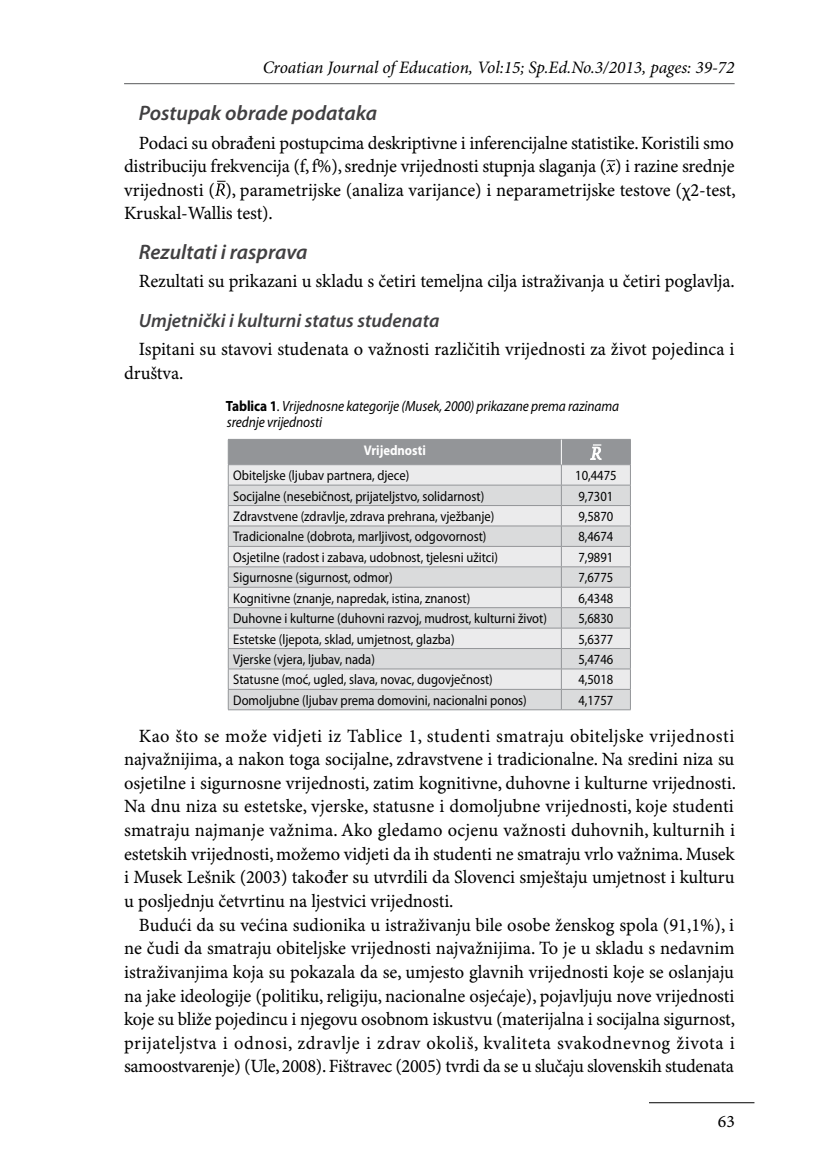
<style>
.page{position:relative;width:819px;height:1166px;background:#fff}
.page>*{position:absolute;margin:0;border:0;box-sizing:border-box;transform-origin:0 0}
.t1{font:italic 600 21px "Myriad Pro";color:#414042}
.t2{font:italic 600 19.25px "Myriad Pro";color:#414042}
.t3{font:18.72px/23.6px "Minion Pro Capt";letter-spacing:-.01em;color:#000;text-align:justify}
.t4{font:italic 17.5px "Minion Pro";letter-spacing:-.01em;color:#000}
.t5{font:17.5px "Minion Pro Capt";color:#000}
.t6{font:italic 14.88px/16.6px "Myriad Pro";letter-spacing:-.005em;color:#000;scale:.9 1}
.t7{font:14px "Myriad Pro";color:#000;scale:.9 1}
.t8{font:700 14px "Myriad Pro";color:#fff;scale:.9 1}
.s1{font-weight:700;font-style:normal}
</style>
<div class="page">
<hr style="left:124px;top:83px;width:610px;height:1px;background:#58595b">
<hr style="left:649px;top:1102px;width:105px;height:1px;background:#000">
<svg style="left:606px;top:160px;width:9px;height:12px"></svg>
<svg style="left:215px;top:181px;width:10px;height:15px"></svg>
<hr style="left:228px;top:709px;width:333px;height:1px;background:#939598">
<hr style="left:561px;top:709px;width:69px;height:1px;background:#939598">
<svg style="left:228px;top:439px;width:403px;height:270px;background:#d7d7d9"></svg>
<p class="t4" style="left:263px;top:56px;width:473px">Croatian Journal of Education, Vol:15; Sp.Ed.No.3/2013, pages: 39-72</p>
<p class="t1" style="left:139px;top:100px;width:240px">Postupak obrade podataka</p>
<p class="t3" style="left:124px;top:132px;width:613px;text-indent:15px">Podaci su obrađeni postupcima deskriptivne i inferencijalne statistike. Koristili smo distribuciju frekvencija (f, f%), srednje vrijednosti stupnja slaganja ( ) i razine srednje vrijednosti ( ), parametrijske (analiza varijance) i neparametrijske testove (χ2-test, Kruskal-Wallis test).</p>
<p class="t1" style="left:139px;top:238px;width:170px">Rezultati i rasprava</p>
<p class="t3" style="left:139px;top:270px;width:597px">Rezultati su prikazani u skladu s četiri temeljna cilja istraživanja u četiri poglavlja.</p>
<p class="t2" style="left:139px;top:308px;width:302px">Umjetnički i kulturni status studenata</p>
<p class="t3" style="left:124px;top:338px;width:611px;text-indent:15px">Ispitani su stavovi studenata o važnosti različitih vrijednosti za život pojedinca i društva.</p>
<p class="t6" style="left:226px;top:397px;width:438px"><span class="s1">Tablica 1</span>. Vrijednosne kategorije (Musek, 2000) prikazane prema razinama srednje vrijednosti</p>
<p class="t8" style="left:364px;top:441px;width:70px">Vrijednosti</p>
<p class="t7" style="left:233px;top:467px;width:197px">Obiteljske (ljubav partnera, djece)</p>
<p class="t7" style="left:575px;top:467px;width:47px">10,4475</p>
<p class="t7" style="left:233px;top:487px;width:280px">Socijalne (nesebičnost, prijateljstvo, solidarnost)</p>
<p class="t7" style="left:578px;top:487px;width:40px">9,7301</p>
<p class="t7" style="left:233px;top:508px;width:292px">Zdravstvene (zdravlje, zdrava prehrana, vježbanje)</p>
<p class="t7" style="left:578px;top:508px;width:40px">9,5870</p>
<p class="t7" style="left:233px;top:528px;width:283px">Tradicionalne (dobrota, marljivost, odgovornost)</p>
<p class="t7" style="left:578px;top:528px;width:40px">8,4674</p>
<p class="t7" style="left:233px;top:548px;width:296px">Osjetilne (radost i zabava, udobnost, tjelesni užitci)</p>
<p class="t7" style="left:578px;top:548px;width:40px">7,9891</p>
<p class="t7" style="left:233px;top:569px;width:179px">Sigurnosne (sigurnost, odmor)</p>
<p class="t7" style="left:578px;top:569px;width:40px">7,6775</p>
<p class="t7" style="left:233px;top:589px;width:265px">Kognitivne (znanje, napredak, istina, znanost)</p>
<p class="t7" style="left:578px;top:589px;width:40px">6,4348</p>
<p class="t7" style="left:233px;top:610px;width:350px">Duhovne i kulturne (duhovni razvoj, mudrost, kulturni život)</p>
<p class="t7" style="left:578px;top:610px;width:40px">5,6830</p>
<p class="t7" style="left:233px;top:630px;width:247px">Estetske (ljepota, sklad, umjetnost, glazba)</p>
<p class="t7" style="left:578px;top:630px;width:40px">5,6377</p>
<p class="t7" style="left:233px;top:651px;width:159px">Vjerske (vjera, ljubav, nada)</p>
<p class="t7" style="left:578px;top:651px;width:40px">5,4746</p>
<p class="t7" style="left:233px;top:671px;width:290px">Statusne (moć, ugled, slava, novac, dugovječnost)</p>
<p class="t7" style="left:578px;top:671px;width:40px">4,5018</p>
<p class="t7" style="left:233px;top:691px;width:328px">Domoljubne (ljubav prema domovini, nacionalni ponos)</p>
<p class="t7" style="left:578px;top:691px;width:40px">4,1757</p>
<p class="t3" style="left:124px;top:724px;width:613px;text-indent:15px">Kao što se može vidjeti iz Tablice 1, studenti smatraju obiteljske vrijednosti najvažnijima, a nakon toga socijalne, zdravstvene i tradicionalne. Na sredini niza su osjetilne i sigurnosne vrijednosti, zatim kognitivne, duhovne i kulturne vrijednosti.<br>Na dnu niza su estetske, vjerske, statusne i domoljubne vrijednosti, koje studenti smatraju najmanje važnima. Ako gledamo ocjenu važnosti duhovnih, kulturnih i estetskih vrijednosti, možemo vidjeti da ih studenti ne smatraju vrlo važnima. Musek i Musek Lešnik (2003) također su utvrdili da Slovenci smještaju umjetnost i kulturu u posljednju četvrtinu na ljestvici vrijednosti.</p>
<p class="t3" style="left:124px;top:914px;width:612px;text-indent:15px">Budući da su većina sudionika u istraživanju bile osobe ženskog spola (91,1%), i ne čudi da smatraju obiteljske vrijednosti najvažnijima. To je u skladu s nedavnim istraživanjima koja su pokazala da se, umjesto glavnih vrijednosti koje se oslanjaju na jake ideologije (politiku, religiju, nacionalne osjećaje), pojavljuju nove vrijednosti koje su bliže pojedincu i njegovu osobnom iskustvu (materijalna i socijalna sigurnost, prijateljstva i odnosi, zdravlje i zdrav okoliš, kvaliteta svakodnevnog života i samoostvarenje) (Ule, 2008). Fištravec (2005) tvrdi da se u slučaju slovenskih studenata</p>
<p class="t5" style="left:717px;top:1110px;width:19px">63</p>
</div>
